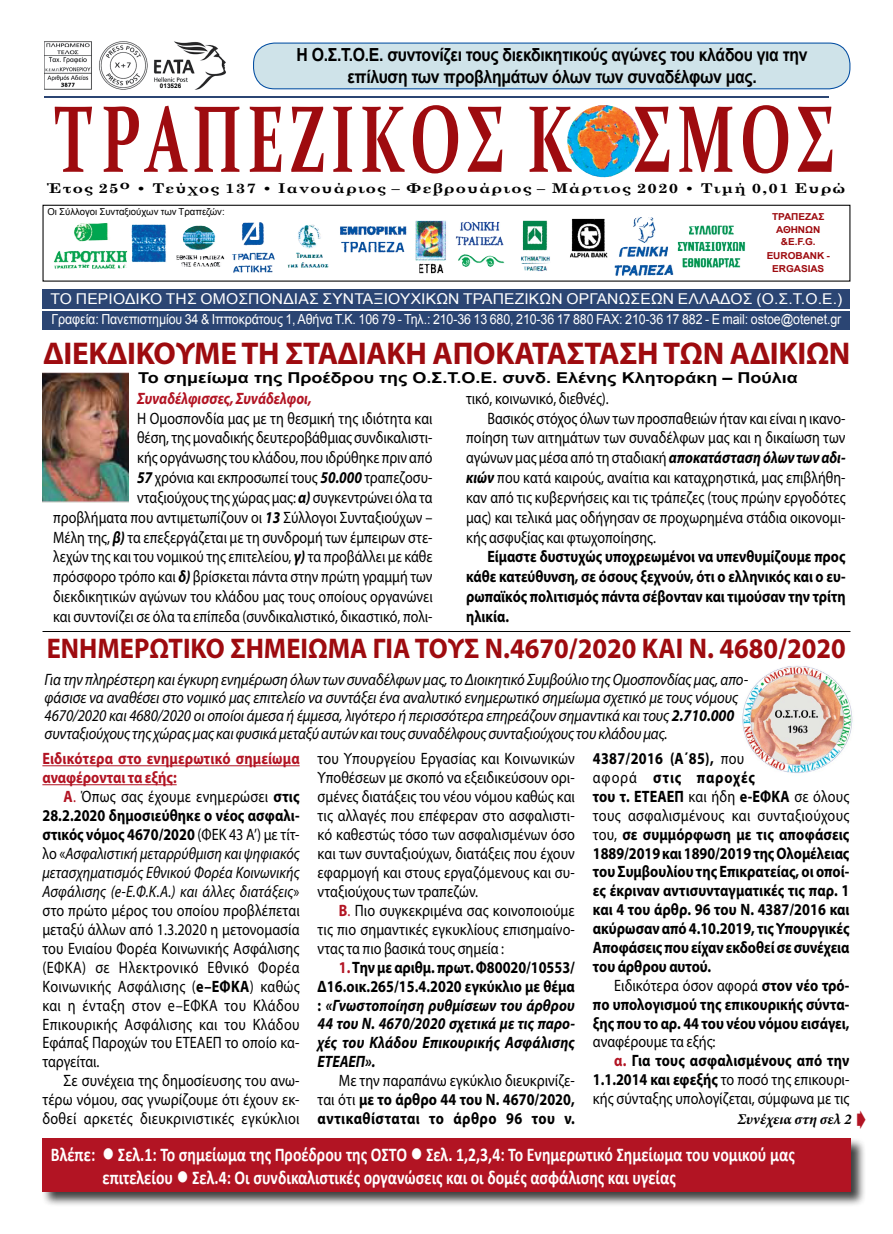
<style>
.page{position:relative;width:893px;height:1234px;background:#fff}
.page>*{position:absolute;margin:0;border:0;box-sizing:border-box;transform-origin:0 0}
.t1{font:700 95.1px "Constantia";letter-spacing:.08em;color:#9e0b0f;scale:.65 1}
.t2{font:700 31.5px "Myriad Pro";letter-spacing:-.01em;color:#9e0b0f}
.t3{font:700 28.5px "Myriad Pro";color:#9e0b0f;scale:.93 1}
.t4{font:700 19.5px/22.5px "Calibri";color:#fff;scale:.81 1}
.t5{font:700 18px/21.6px "Arial";letter-spacing:-.02em;color:#000;text-align:center;scale:.88 1}
.t6{font:16.5px/18.9px "Myriad Pro";color:#000;text-align:justify;scale:.86 1}
.t7{font:16.5px/19.8px "Myriad Pro";color:#000;text-align:right;scale:.85 1}
.t8{font:700 16.5px/18.9px "Myriad Pro";color:#000;text-align:justify;scale:.86 1}
.t9{font:italic 16.5px/18px "Myriad Pro";letter-spacing:-.005em;color:#000;scale:.89 1}
.t10{font:italic 700 16.5px/18.9px "Myriad Pro";letter-spacing:.01em;color:#000;text-align:justify;scale:.86 1}
.t11{font:700 16.5px/19.8px "Myriad Pro";color:#000;text-align:justify;scale:.85 1}
.t12{font:700 16.5px/18.9px "Myriad Pro";letter-spacing:.01em;color:#b21423;scale:.86 1}
.t13{font:italic 700 16.5px "Myriad Pro";color:#b21423;scale:.85 1}
.t14{font:700 15px "Arial";color:#000;scale:1.2 1}
.t15{font:italic 700 15px "Minion Pro";color:#000}
.t16{font:14.85px "Arial";letter-spacing:.01em;color:#fff;scale:1.05 1}
.t17{font:13.8px "Arial";letter-spacing:-.01em;color:#fff;scale:.9 1}
.t18{font:700 13.5px "Century Schoolbook";letter-spacing:.07em;color:#000;scale:1.23 1}
.t19{font:700 9.6px/13.6px "Arial";letter-spacing:-.005em;color:#9e0b0f;text-align:center;scale:1.05 1}
.t20{font:9.6px "Arial";color:#000}
.t21{font:700 6.45px "Arial";color:#000}
.s1{font-weight:700;font-style:italic}
.s2{font-weight:700}
.s3{font-weight:700;color:#b21423}
.s4{color:#b21423}
.s5{font-style:italic}
.s6{font-style:normal;color:#b21423}
.s7{font-style:normal}
.s8{font-weight:400}
</style>
<div class="page">
<img style="left:44px;top:41px;width:182px;height:49px">
<hr style="left:44px;top:97px;width:785px;height:1px;background:#2b4573">
<img style="left:68px;top:217px;width:666px;height:46px">
<div style="left:43px;top:205px;width:807px;height:76px;border:1px solid #000"></div>
<div style="left:159px;top:82px;width:24px;height:13px;background:#fff"></div>
<div style="left:254px;top:43px;width:596px;height:46px;background:#cfe3e9;border-radius:21px"></div>
<div style="left:253px;top:43px;width:597px;height:46px;border:1px solid #034ea2;border-radius:21px"></div>
<img style="left:567px;top:105px;width:73px;height:72px">
<img style="left:43px;top:372px;width:86px;height:130px">
<div style="left:43px;top:289px;width:807px;height:19px;background:#2b4573"></div>
<div style="left:43px;top:311px;width:807px;height:18px;background:#2b4573"></div>
<div style="left:42px;top:1137px;width:824px;height:69px;background:#000;opacity:.75"></div>
<div style="left:42px;top:1137px;width:809px;height:54px;background:#b21423"></div>
<hr style="left:42px;top:765px;width:258px;height:1px;background:#b21423">
<hr style="left:42px;top:784px;width:135px;height:1px;background:#b21423">
<hr style="left:43px;top:631px;width:807px;height:1px;background:#000">
<img style="left:742px;top:665px;width:111px;height:108px">
<p class="t21" style="left:160px;top:82px;width:23px">013526</p>
<p class="t5" style="left:297px;top:45px;width:582px">Η Ο.Σ.Τ.Ο.Ε. συντονίζει τους διεκδικητικούς αγώνες του κλάδου για την επίλυση των προβλημάτων όλων των συναδέλφων μας.</p>
<h1 class="t1" style="left:58px;top:74px;width:1198px">ΤΡΑΠΕΖΙΚΟΣ ΚΟΣΜΟΣ</h1>
<p class="t18" style="left:48px;top:178px;width:650px">Έτος 25ο • Τεύχος 137 • Ιανουάριος – Φεβρουάριος – Μάρτιος 2020 • Τιμή 0,01 Ευρώ</p>
<p class="t20" style="left:47px;top:205px;width:179px">Οι Σύλλογοι Συνταξιούχων των Τραπεζών:</p>
<p class="t19" style="left:772px;top:210px;width:51px">TΡΑΠΕΖΑΣ<br>ΑΘΗΝΩΝ</p>
<p class="t19" style="left:767px;top:235px;width:62px">&amp;E.F.G.<br>EUROBANK -<br>ERGASIAS</p>
<p class="t16" style="left:51px;top:289px;width:756px">TO ΠΕΡΙΟΔΙΚΟ ΤΗΣ ΟΜΟΣΠΟΝΔΙΑΣ ΣΥΝΤΑΞΙΟΥΧΙΚΩΝ ΤΡΑΠΕΖΙΚΩΝ ΟΡΓΑΝΩΣΕΩΝ ΕΛΛΑΔΟΣ (Ο.Σ.Τ.Ο.Ε.)</p>
<p class="t17" style="left:52px;top:309px;width:879px">Γραφεία: Πανεπιστημίου 34 &amp; Ιπποκράτους 1, Αθήνα Τ.Κ. 106 79 - Τηλ.: 210-36 13 680, 210-36 17 880 FAX: 210-36 17 882 - E mail: ostoe@otenet.gr</p>
<h2 class="t2" style="left:44px;top:333px;width:808px">ΔΙΕΚΔΙΚΟΥΜΕ ΤΗ ΣΤΑΔΙΑΚΗ ΑΠΟΚΑΤΑΣΤΑΣΗ ΤΩΝ ΑΔΙΚΙΩΝ</h2>
<p class="t14" style="left:138px;top:367px;width:551px">Το σημείωμα της Προέδρου της Ο.Σ.Τ.Ο.Ε. συνδ. Ελένης Κλητοράκη – Πούλια</p>
<p class="t13" style="left:137px;top:387px;width:207px">Συναδέλφισσες, Συνάδελφοι,</p>
<p class="t7" style="left:53px;top:408px;width:448px">Η Ομοσπονδία μας με τη θεσμική της ιδιότητα και<br>θέση, της μοναδικής δευτεροβάθμιας συνδικαλιστι-<br>κής οργάνωσης του κλάδου, που ιδρύθηκε πριν από<br><span class="s1">57</span> χρόνια και εκπροσωπεί τους <span class="s1">50.000</span> τραπεζοσυ-<br>νταξιούχους της χώρας μας: <span class="s1">α)</span> συγκεντρώνει όλα τα<br>προβλήματα που αντιμετωπίζουν οι <span class="s1">13</span> Σύλλογοι Συνταξιούχων – Μέλη της, <span class="s1">β)</span> τα επεξεργάζεται με τη συνδρομή των έμπειρων στε&shy;λεχών της και του νομικού της επιτελείου, <span class="s1">γ)</span> τα προβάλλει με κάθε πρόσφορο τρόπο και <span class="s1">δ)</span> βρίσκεται πάντα στην πρώτη γραμμή των διεκδικητικών αγώνων του κλάδου μας τους οποίους οργανώνει και συντονίζει σε όλα τα επίπεδα (συνδικαλιστικό, δικαστικό, πολι-</p>
<p class="t7" style="left:466px;top:388px;width:169px">τικό, κοινωνικό, διεθνές).</p>
<p class="t7" style="left:487px;top:408px;width:423px">Βασικός στόχος όλων των προσπαθειών ήταν και είναι η ικανο-</p>
<p class="t7" style="left:466px;top:427px;width:448px">ποίηση των αιτημάτων των συναδέλφων μας και η δικαίωση των</p>
<p class="t7" style="left:466px;top:447px;width:448px">αγώνων μας μέσα από τη σταδιακή <span class="s1">αποκατάσταση όλων των αδι-</span></p>
<p class="t7" style="left:466px;top:467px;width:448px"><span class="s1">κιών</span> που κατά καιρούς, αναίτια και καταχρηστικά, μας επιβλήθη-</p>
<p class="t7" style="left:466px;top:487px;width:448px">καν από τις κυβερνήσεις και τις τράπεζες (τους πρώην εργοδότες</p>
<p class="t7" style="left:466px;top:507px;width:448px">μας) και τελικά μας οδήγησαν σε προχωρημένα στάδια οικονομι-</p>
<p class="t7" style="left:466px;top:526px;width:225px">κής ασφυξίας και φτωχοποίησης.</p>
<p class="t11" style="left:466px;top:546px;width:448px;text-indent:21px">Είμαστε δυστυχώς υποχρεωμένοι να υπενθυμίζουμε προς κάθε κατεύθυνση, σε όσους ξεχνούν, ότι ο ελληνικός και ο ευ&shy;ρωπαϊκός πολιτισμός πάντα σέβονταν και τιμούσαν την τρίτη ηλικία.</p>
<h3 class="t3" style="left:47px;top:630px;width:861px">ΕΝΗΜΕΡΩΤΙΚΟ ΣΗΜΕΙΩΜΑ ΓΙΑ ΤΟΥΣ Ν.4670/2020 ΚΑΙ Ν. 4680/2020</h3>
<p class="t9" style="left:45px;top:670px;width:792px">Για την πληρέστερη και έγκυρη ενημέρωση όλων των συναδέλφων μας, το Διοικητικό Συμβούλιο της Ομοσπονδίας μας, απο&shy;φάσισε να αναθέσει στο νομικό μας επιτελείο να συντάξει ένα αναλυτικό ενημερωτικό σημείωμα σχετικό με τους νόμους 4670/2020 και 4680/2020 οι οποίοι άμεσα ή έμμεσα, λιγότερο ή περισσότερα επηρεάζουν σημαντικά και τους <span class="s2">2.710.000 </span>συνταξιούχους της χώρας μας και φυσικά μεταξύ αυτών και τους συναδέλφους συνταξιούχους του κλάδου μας.</p>
<p class="t12" style="left:42px;top:748px;width:301px">Ειδικότερα στο ενημερωτικό σημείωμα αναφέρονται τα εξής:</p>
<p class="t6" style="left:42px;top:786px;width:301px;text-indent:21px"><span class="s3">Α</span><span class="s4">.</span> Όπως σας έχουμε ενημερώσει <span class="s2">στις 28.2.2020 δημοσιεύθηκε ο νέος ασφαλι&shy;στικός νόμος 4670/2020</span> (ΦΕΚ 43 A’) με τίτ&shy;λο «<span class="s5">Ασφαλιστική μεταρρύθμιση και ψηφιακός μετασχηματισμός Εθνικού Φορέα Κοινωνικής Ασφάλισης (e-Ε.Φ.Κ.Α.) και άλλες διατάξεις</span>» στο πρώτο μέρος του οποίου προβλέπεται μεταξύ άλλων από 1.3.2020 η μετονομασία του Ενιαίου Φορέα Κοινωνικής Ασφάλισης (ΕΦΚΑ) σε Ηλεκτρονικό Εθνικό Φορέα Κοινωνικής Ασφάλισης (<span class="s2">e–ΕΦΚΑ</span>) καθώς και η ένταξη στον e–EΦΚΑ του Κλάδου Επικουρικής Ασφάλισης και του Κλάδου Εφάπαξ Παροχών του ΕΤΕΑΕΠ το οποίο κα&shy;ταργείται.</p>
<p class="t6" style="left:42px;top:1070px;width:301px;text-indent:21px">Σε συνέχεια της δημοσίευσης του ανω&shy;τέρω νόμου, σας γνωρίζουμε ότι έχουν εκ&shy;δοθεί αρκετές διευκρινιστικές εγκύκλιοι</p>
<p class="t6" style="left:318px;top:748px;width:301px">του Υπουργείου Εργασίας και Κοινωνικών Υποθέσεων με σκοπό να εξειδικεύσουν ορι&shy;σμένες διατάξεις του νέου νόμου καθώς και τις αλλαγές που επέφεραν στο ασφαλιστι&shy;κό καθεστώς τόσο των ασφαλισμένων όσο και των συνταξιούχων, διατάξεις που έχουν εφαρμογή και στους εργαζόμενους και συ&shy;νταξιούχους των τραπεζών.</p>
<p class="t6" style="left:318px;top:900px;width:301px;text-indent:21px"><span class="s3">Β</span><span class="s4">.</span> Πιο συγκεκριμένα σας κοινοποιούμε τις πιο σημαντικές εγκυκλίους επισημαίνο&shy;ντας τα πιο βασικά τους σημεία :</p>
<p class="t10" style="left:318px;top:956px;width:301px;text-indent:21px"><span class="s6">1.</span> <span class="s7">Την με αριθμ. πρωτ. Φ80020/10553/ Δ16.οικ.265/15.4.2020 εγκύκλιο με θέμα :</span> «Γνωστοποίηση ρυθμίσεων του άρθρου 44 του Ν. 4670/2020 σχετικά με τις παρο&shy;χές του Κλάδου Επικουρικής Ασφάλισης ΕΤΕΑΕΠ».</p>
<p class="t8" style="left:318px;top:1070px;width:301px;text-indent:21px"><span class="s8">Με την παραπάνω εγκύκλιο διευκρινίζε&shy;ται ότι</span> με το άρθρο 44 του Ν. 4670/2020, αντικαθίσταται το άρθρο 96 του ν.</p>
<p class="t8" style="left:593px;top:748px;width:300px;text-align:left">4387/2016 (Α΄85), <span class="s8">που<br>αφορά</span> στις παροχές<br>του τ. ΕΤΕΑΕΠ <span class="s8">και ήδη</span> e-ΕΦΚΑ <span class="s8">σε όλους τους ασφαλισμένους και συνταξιούχους του,</span> σε συμμόρφωση με τις αποφάσεις 1889/2019 και 1890/2019 της Ολομέλειας του Συμβουλίου της Επικρατείας, οι οποί&shy;ες έκριναν αντισυνταγματικές τις παρ. 1 και 4 του άρθρ. 96 του Ν. 4387/2016 και ακύρωσαν από 4.10.2019, τις Υπουργικές Αποφάσεις που είχαν εκδοθεί σε συνέχεια του άρθρου αυτού.</p>
<p class="t8" style="left:593px;top:974px;width:300px;text-indent:21px"><span class="s8">Ειδικότερα όσον αφορά</span> στον νέο τρό&shy;πο υπολογισμού της επικουρικής σύντα&shy;ξης που το αρ. 44 του νέου νόμου εισάγει,</p>
<p class="t6" style="left:593px;top:1031px;width:144px">αναφέρουμε τα εξής:</p>
<p class="t8" style="left:614px;top:1050px;width:275px"><span class="s4">α.</span> Για τους ασφαλισμένους από την</p>
<p class="t6" style="left:593px;top:1069px;width:300px"><span class="s2">1.1.2014 και εφεξής</span> το ποσό της επικουρι-</p>
<p class="t6" style="left:593px;top:1088px;width:300px">κής σύνταξης υπολογίζεται, σύμφωνα με τις</p>
<p class="t15" style="left:737px;top:1107px;width:116px">Συνέχεια στη σελ 2</p>
<p class="t4" style="left:103px;top:1143px;width:856px;text-indent:-52px">Βλέπε: ● Σελ.1: Το σημείωμα της Προέδρου της ΟΣΤΟ ● Σελ. 1,2,3,4: Το Ενημερωτικό Σημείωμα του νομικού μας επιτελείου ● Σελ.4: Οι συνδικαλιστικές οργανώσεις και οι δομές ασφάλισης και υγείας</p>
</div>
